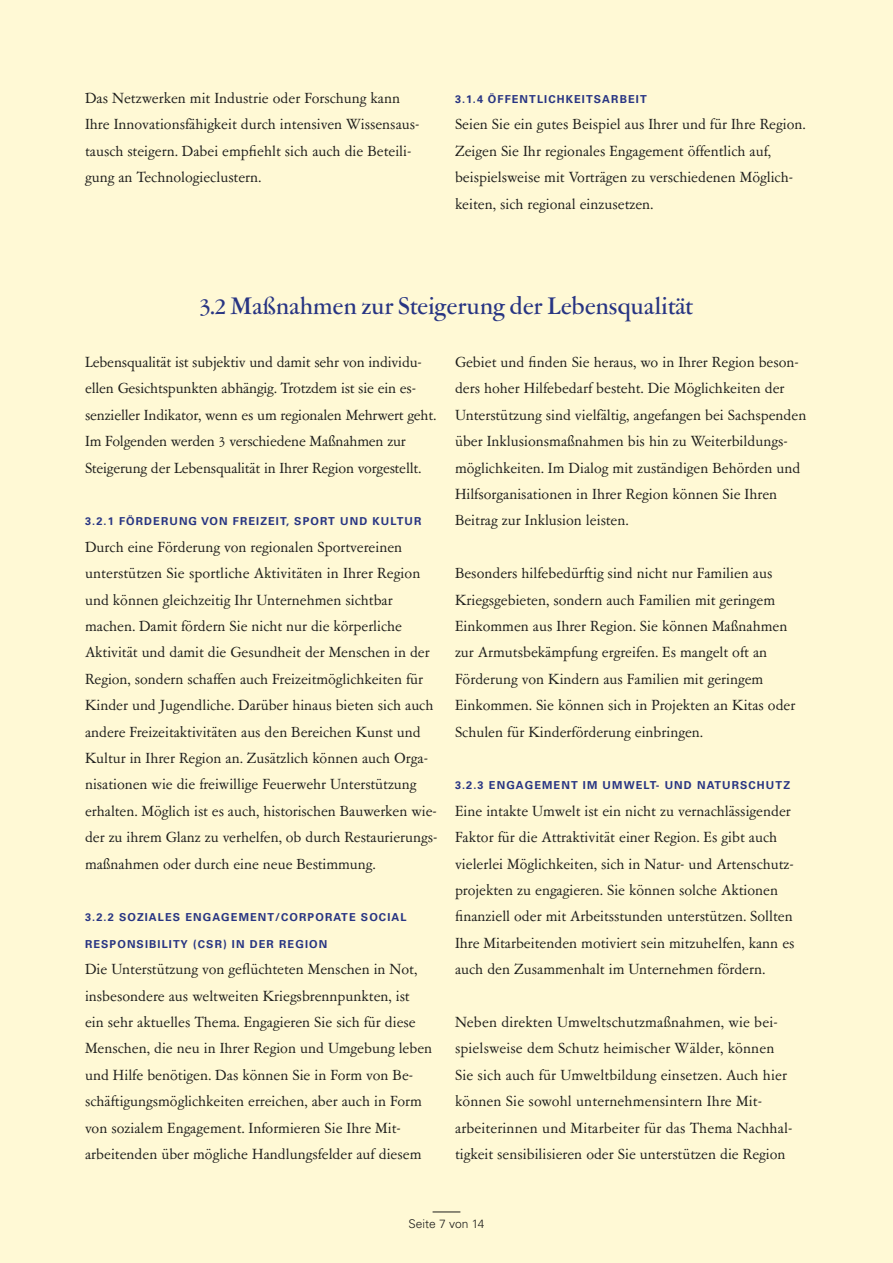
<style>
.page{position:relative;width:893px;height:1263px;background:#fff9d5}
.page>*{position:absolute;margin:0;border:0;box-sizing:border-box;transform-origin:0 0}
.H_H3_Unterkapitel{font:500 27px "Garamont Amst SHOP";letter-spacing:.015em;color:#283583}
.P_P_Fliesstext{font:16.5px/26.4px "Garamont Amst SB";color:#1d1d1b}
.t1{font:300 12px "Univers LT Pro 45";color:#1d1d1b}
.H_H4_Zwischenhead{font:700 10.95px "Univers LT Pro 65";letter-spacing:.1em;color:#283583}
</style>
<div class="page">
<svg style="left:433px;top:1211px;width:27px;height:1px"></svg>
<p class="P_P_Fliesstext" style="left:85px;top:85px;width:336px">Das Netzwerken mit Industrie oder Forschung kann Ihre Innovationsfähigkeit durch intensiven Wissensaus&shy;tausch steigern. Dabei empfiehlt sich auch die Beteili&shy;gung an Technologieclustern.</p>
<h4 class="H_H4_Zwischenhead" style="left:455px;top:93px;width:193px">3.1.4 ÖFFENTLICHKEITSARBEIT</h4>
<p class="P_P_Fliesstext" style="left:455px;top:112px;width:352px">Seien Sie ein gutes Beispiel aus Ihrer und für Ihre Region.<br>Zeigen Sie Ihr regionales Engagement öffentlich auf, beispielsweise mit Vorträgen zu verschiedenen Möglich&shy;keiten, sich regional einzusetzen.</p>
<h3 class="H_H3_Unterkapitel" style="left:200px;top:293px;width:494px">3.2 Maßnahmen zur Steigerung der Lebensqualität</h3>
<p class="P_P_Fliesstext" style="left:85px;top:349px;width:353px">Lebensqualität ist subjektiv und damit sehr von individu&shy;ellen Gesichtspunkten abhängig. Trotzdem ist sie ein es&shy;senzieller Indikator, wenn es um regionalen Mehrwert geht.<br>Im Folgenden werden 3 verschiedene Maßnahmen zur Steigerung der Lebensqualität in Ihrer Region vorgestellt.</p>
<h4 class="H_H4_Zwischenhead" style="left:85px;top:515px;width:338px">3.2.1 FÖRDERUNG VON FREIZEIT, SPORT UND KULTUR</h4>
<p class="P_P_Fliesstext" style="left:85px;top:534px;width:354px">Durch eine Förderung von regionalen Sportvereinen unterstützen Sie sportliche Aktivitäten in Ihrer Region und können gleichzeitig Ihr Unternehmen sichtbar machen. Damit fördern Sie nicht nur die körperliche Aktivität und damit die Gesundheit der Menschen in der Region, sondern schaffen auch Freizeitmöglichkeiten für Kinder und Jugendliche. Darüber hinaus bieten sich auch andere Freizeitaktivitäten aus den Bereichen Kunst und Kultur in Ihrer Region an. Zusätzlich können auch Orga&shy;nisationen wie die freiwillige Feuerwehr Unterstützung erhalten. Möglich ist es auch, historischen Bauwerken wie&shy;der zu ihrem Glanz zu verhelfen, ob durch Restaurierungs&shy;maßnahmen oder durch eine neue Bestimmung.</p>
<p class="P_P_Fliesstext" style="left:455px;top:349px;width:353px">Gebiet und finden Sie heraus, wo in Ihrer Region beson&shy;ders hoher Hilfebedarf besteht. Die Möglichkeiten der Unterstützung sind vielfältig, angefangen bei Sachspenden über Inklusionsmaßnahmen bis hin zu Weiterbildungs&shy;möglichkeiten. Im Dialog mit zuständigen Behörden und Hilfsorganisationen in Ihrer Region können Sie Ihren Beitrag zur Inklusion leisten.</p>
<p class="P_P_Fliesstext" style="left:455px;top:561px;width:342px">Besonders hilfebedürftig sind nicht nur Familien aus Kriegsgebieten, sondern auch Familien mit geringem Einkommen aus Ihrer Region. Sie können Maßnahmen zur Armutsbekämpfung ergreifen. Es mangelt oft an Förderung von Kindern aus Familien mit geringem Einkommen. Sie können sich in Projekten an Kitas oder Schulen für Kinderförderung einbringen.</p>
<h4 class="H_H4_Zwischenhead" style="left:455px;top:779px;width:337px">3.2.3 ENGAGEMENT IM UMWELT- UND NATURSCHUTZ</h4>
<p class="P_P_Fliesstext" style="left:455px;top:798px;width:341px">Eine intakte Umwelt ist ein nicht zu vernachlässigender Faktor für die Attraktivität einer Region. Es gibt auch vielerlei Möglichkeiten, sich in Natur- und Artenschutz&shy;projekten zu engagieren. Sie können solche Aktionen finanziell oder mit Arbeitsstunden unterstützen. Sollten Ihre Mitarbeitenden motiviert sein mitzuhelfen, kann es auch den Zusammenhalt im Unternehmen fördern.</p>
<h4 class="H_H4_Zwischenhead" style="left:85px;top:911px;width:323px">3.2.2 SOZIALES ENGAGEMENT/CORPORATE SOCIAL</h4>
<h4 class="H_H4_Zwischenhead" style="left:85px;top:937px;width:244px">RESPONSIBILITY (CSR) IN DER REGION</h4>
<p class="P_P_Fliesstext" style="left:85px;top:957px;width:349px">Die Unterstützung von geflüchteten Menschen in Not, insbesondere aus weltweiten Kriegsbrennpunkten, ist ein sehr aktuelles Thema. Engagieren Sie sich für diese Menschen, die neu in Ihrer Region und Umgebung leben und Hilfe benötigen. Das können Sie in Form von Be&shy;schäftigungsmöglichkeiten erreichen, aber auch in Form von sozialem Engagement. Informieren Sie Ihre Mit&shy;arbeitenden über mögliche Handlungsfelder auf diesem</p>
<p class="P_P_Fliesstext" style="left:455px;top:1009px;width:338px">Neben direkten Umweltschutzmaßnahmen, wie bei&shy;spielsweise dem Schutz heimischer Wälder, können Sie sich auch für Umweltbildung einsetzen. Auch hier können Sie sowohl unternehmensintern Ihre Mit&shy;arbeiterinnen und Mitarbeiter für das Thema Nachhal&shy;tigkeit sensibilisieren oder Sie unterstützen die Region</p>
<p class="t1" style="left:409px;top:1216px;width:77px">Seite 7 von 14</p>
</div>
